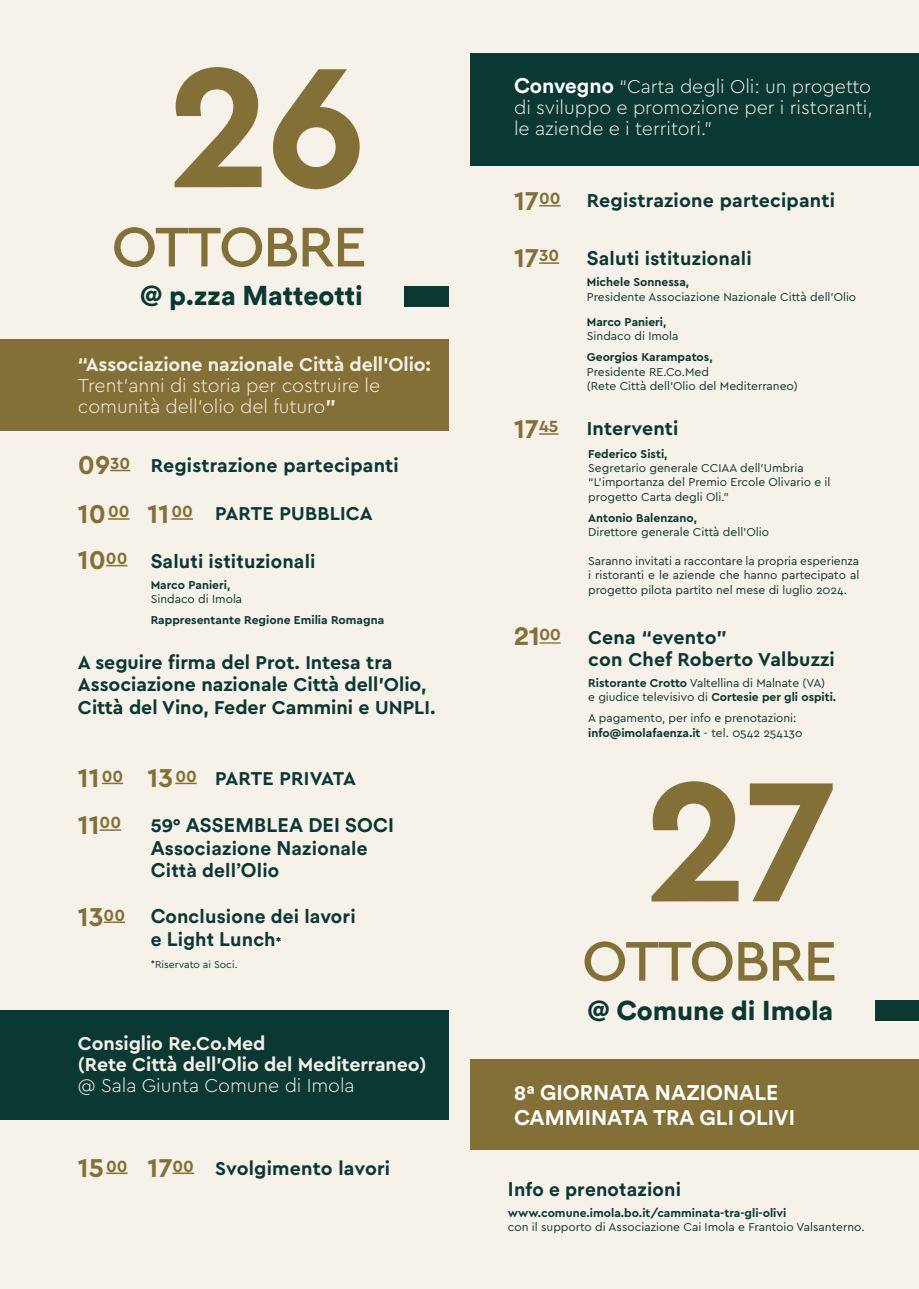
<style>
.page{position:relative;width:919px;height:1289px;background:#fff}
.page>*{position:absolute;margin:0;border:0;box-sizing:border-box;transform-origin:0 0}
.t1{font:700 178.5px "Cera Pro";color:#837036}
.t2{font:500 58.5px "Cera Pro";letter-spacing:-.025em;color:#837036}
.t3{font:900 27px "Circular Std";color:#093932}
.t4{font:700 27px "Cera Pro";color:#837036}
.t5{font:700 27px "Circular Std";color:#837036}
.t6{font:700 21px/25.5px "Circular Std";color:#fff}
.t7{font:700 19.5px/22.5px "Cera Pro";color:#093932}
.t8{font:300 19.5px/21px "Cera Pro";letter-spacing:-.005em;color:#f4efe7}
.t9{font:700 19.5px/22.5px "Circular Std";letter-spacing:.01em;color:#093932}
.t10{font:700 19.5px/21px "Cera Pro";letter-spacing:-.005em;color:#f4efe7}
.t11{font:12px/14.4px "Cera PRO";color:#093932}
.t12{font:700 12px "Cera Pro";color:#093932}
.t13{font:10.5px "Cera PRO";color:#093932}
.s1{font-weight:700}
.s2{font-size:27px;color:#837036}
.s3{font-family:"Cera Pro";font-size:12px}
.s4{font-family:"Circular Std";font-weight:700;font-size:21px;color:#fff}
.s5{font-family:"Cera Pro";font-weight:700}
.s6{font-family:"Cera PRO";font-weight:400}
</style>
<div class="page">
<div style="left:0;top:0;width:918px;height:1288px;background:#f6f1e9"></div>
<div style="left:405px;top:286px;width:44px;height:20px;background:#093932"></div>
<svg style="left:110px;top:470px;width:20px;height:1px"></svg>
<svg style="left:539px;top:205px;width:21px;height:1px"></svg>
<hr style="left:104px;top:921px;width:21px;height:2px;background:#837036">
<svg style="left:106px;top:565px;width:21px;height:1px"></svg>
<hr style="left:539px;top:262px;width:20px;height:2px;background:#837036">
<svg style="left:100px;top:829px;width:21px;height:1px"></svg>
<svg style="left:108px;top:518px;width:22px;height:1px"></svg>
<svg style="left:171px;top:518px;width:22px;height:1px"></svg>
<hr style="left:102px;top:782px;width:21px;height:2px;background:#837036">
<hr style="left:175px;top:782px;width:22px;height:2px;background:#837036">
<div style="left:0;top:339px;width:449px;height:92px;background:#837036"></div>
<div style="left:0;top:1010px;width:449px;height:109px;background:#093932"></div>
<svg style="left:106px;top:1172px;width:22px;height:1px"></svg>
<svg style="left:172px;top:1172px;width:22px;height:1px"></svg>
<div style="left:470px;top:53px;width:448px;height:113px;background:#093932"></div>
<svg style="left:539px;top:433px;width:19px;height:2px"></svg>
<svg style="left:539px;top:642px;width:21px;height:1px"></svg>
<div style="left:875px;top:1000px;width:43px;height:20px;background:#093932"></div>
<div style="left:470px;top:1059px;width:448px;height:90px;background:#837036"></div>
<h1 class="t1" style="left:166px;top:9px;width:201px">26</h1>
<h2 class="t2" style="left:112px;top:208px;width:256px">OTTOBRE</h2>
<h3 class="t3" style="left:140px;top:278px;width:224px">@ p.zza Matteotti</h3>
<h3 class="t10" style="left:78px;top:353px;width:354px">“Associazione nazionale Città dell'Olio:</h3>
<h3 class="t8" style="left:78px;top:374px;width:304px">Trent'anni di storia per costruire le comunità dell’olio del futuro<span class="s1">”</span></h3>
<h3 class="t7" style="left:78px;top:453px;width:322px"><span class="s2">09</span><sup>30</sup> Registrazione partecipanti</h3>
<h3 class="t7" style="left:78px;top:502px;width:296px"><span class="s2">10</span><sup>00</sup> <span class="s2">11</span><sup>00</sup> PARTE PUBBLICA</h3>
<h3 class="t4" style="left:78px;top:542px;width:51px">10<sup>00</sup></h3>
<h3 class="t9" style="left:151px;top:549px;width:166px">Saluti istituzionali</h3>
<p class="t12" style="left:151px;top:576px;width:81px">Marco Panieri,</p>
<p class="t11" style="left:151px;top:591px;width:93px">Sindaco di Imola</p>
<p class="t12" style="left:151px;top:612px;width:235px">Rappresentante Regione Emilia Romagna</p>
<h3 class="t7" style="left:78px;top:650px;width:359px">A seguire firma del Prot. Intesa tra<br>Associazione nazionale Città dell’Olio,<br>Città del Vino, Feder Cammini e UNPLI.</h3>
<h3 class="t7" style="left:78px;top:766px;width:279px"><span class="s2">11</span><sup>00</sup> <span class="s2">13</span><sup>00</sup> PARTE PRIVATA</h3>
<h3 class="t4" style="left:78px;top:806px;width:45px">11<sup>00</sup></h3>
<h3 class="t9" style="left:151px;top:813px;width:245px">59° ASSEMBLEA DEI SOCI<br>Associazione Nazionale<br>Città dell’Olio</h3>
<h3 class="t4" style="left:78px;top:899px;width:49px">13<sup>00</sup></h3>
<h3 class="t9" style="left:151px;top:904px;width:206px">Conclusione dei lavori e Light Lunch<span class="s3">*</span></h3>
<p class="t13" style="left:151px;top:957px;width:88px">*Riservato ai Soci.</p>
<h3 class="t10" style="left:78px;top:1031px;width:350px">Consiglio Re.Co.Med<br>(Rete Città dell’Olio del Mediterraneo)</h3>
<h3 class="t8" style="left:78px;top:1073px;width:278px">@ Sala Giunta Comune di Imola</h3>
<h3 class="t7" style="left:78px;top:1156px;width:314px"><span class="s2">15</span><sup>00</sup> <span class="s2">17</span><sup>00</sup> Svolgimento lavori</h3>
<h3 class="t8" style="left:514px;top:75px;width:360px;text-align:justify"><span class="s4">Convegno</span> “Carta degli Oli: un progetto di sviluppo e promozione per i ristoranti, le aziende e i territori.”</h3>
<h3 class="t4" style="left:514px;top:182px;width:48px">17<sup>00</sup></h3>
<h3 class="t7" style="left:587px;top:188px;width:250px">Registrazione partecipanti</h3>
<h3 class="t4" style="left:514px;top:240px;width:47px">17<sup>30</sup></h3>
<h3 class="t9" style="left:587px;top:247px;width:166px">Saluti istituzionali</h3>
<p class="t12" style="left:587px;top:274px;width:104px">Michele Sonnessa,</p>
<p class="t11" style="left:587px;top:289px;width:271px">Presidente Associazione Nazionale Città dell’Olio</p>
<p class="t12" style="left:587px;top:314px;width:81px">Marco Panieri,</p>
<p class="t11" style="left:587px;top:328px;width:93px">Sindaco di Imola</p>
<p class="t12" style="left:587px;top:349px;width:127px">Georgios Karampatos,</p>
<p class="t11" style="left:587px;top:364px;width:212px">Presidente RE.Co.Med<br>(Rete Città dell’Olio del Mediterraneo)</p>
<h3 class="t4" style="left:514px;top:411px;width:46px">17<sup>45</sup></h3>
<h3 class="t7" style="left:587px;top:417px;width:93px">Interventi</h3>
<p class="t12" style="left:588px;top:445px;width:81px">Federico Sisti,</p>
<p class="t11" style="left:588px;top:460px;width:244px">Segretario generale CCIAA dell’Umbria “L’importanza del Premio Ercole Olivario e il progetto Carta degli Oli.”</p>
<p class="t12" style="left:588px;top:510px;width:110px">Antonio Balenzano,</p>
<p class="t11" style="left:588px;top:524px;width:182px">Direttore generale Città dell’Olio</p>
<p class="t11" style="left:588px;top:553px;width:272px;text-align:justify">Saranno invitati a raccontare la propria esperienza i ristoranti e le aziende che hanno partecipato al progetto pilota partito nel mese di luglio 2024.</p>
<h3 class="t5" style="left:514px;top:618px;width:48px">21<sup>00</sup></h3>
<h3 class="t7" style="left:588px;top:625px;width:248px">Cena “evento”<br>con Chef Roberto Valbuzzi</h3>
<p class="t11" style="left:588px;top:675px;width:238px"><span class="s5">Ristorante Crotto</span> Valtellina di Malnate (VA)</p>
<p class="t12" style="left:588px;top:689px;width:249px"><span class="s6">e giudice televisivo di</span> Cortesie per gli ospiti.</p>
<p class="t11" style="left:588px;top:710px;width:210px">A pagamento, per info e prenotazioni:</p>
<p class="t12" style="left:588px;top:724px;width:216px">info@imolafaenza.it <span class="s6">- tel. 0542 25413o</span></p>
<h1 class="t1" style="left:643px;top:722px;width:195px">27</h1>
<h2 class="t2" style="left:582px;top:922px;width:256px">OTTOBRE</h2>
<h3 class="t3" style="left:587px;top:992px;width:247px">@ Comune di Imola</h3>
<h3 class="t6" style="left:514px;top:1079px;width:282px">8ª GIORNATA NAZIONALE<br>CAMMINATA TRA GLI OLIVI</h3>
<h3 class="t9" style="left:508px;top:1176px;width:175px">Info e prenotazioni</h3>
<p class="t12" style="left:508px;top:1204px;width:280px">www.comune.imola.bo.it/camminata-tra-gli-olivi</p>
<p class="t11" style="left:508px;top:1219px;width:358px">con il supporto di Associazione Cai Imola e Frantoio Valsanterno.</p>
</div>
